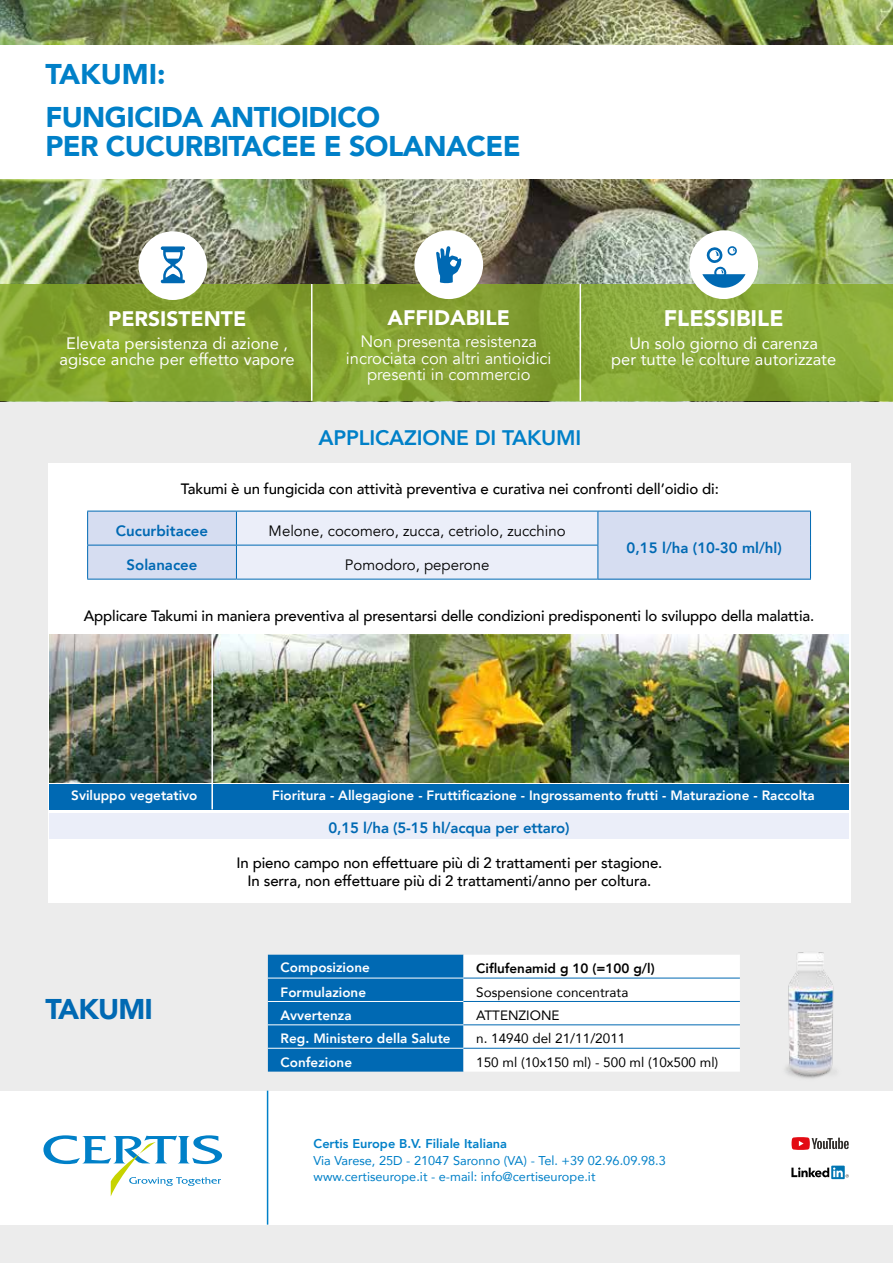
<style>
.page{position:relative;width:893px;height:1263px;background:#fff}
.page>*{position:absolute;margin:0;border:0;box-sizing:border-box;transform-origin:0 0}
.t1{font:900 28.5px/43.5px "Avenir";letter-spacing:-.02em;color:#0080c8}
.t2{font:900 28.5px "Avenir";letter-spacing:-.03em;color:#0069b3}
.t3{font:900 22.5px "Avenir";color:#fff}
.t4{font:900 21px "Avenir";color:#fff}
.t5{font:800 21px "Avenir";letter-spacing:-.01em;color:#0080c8}
.t6{font:16.5px/16.5px "Avenir";color:#fff;text-align:center}
.t7{font:16.5px/16.5px "Avenir";color:#fff;text-align:center}
.t8{font:500 15px/18px "Avenir";letter-spacing:-.01em;color:#000;text-align:center}
.t9{font:800 15px "Avenir";color:#0069b3}
.t10{font:15px "Avenir";color:#000}
.t11{font:800 13.5px "Avenir";color:#fff}
.t12{font:13.5px "Avenir";color:#000}
.t13{font:800 13.5px "Avenir";color:#000}
.t14{font:12.75px/16.5px "Avenir";color:#0080c8}
.t15{font:800 12.75px "Avenir";color:#0080c8}
</style>
<div class="page">
<div style="left:0;top:393px;width:893px;height:870px;background:#ececec"></div>
<img style="left:0;top:0;width:893px;height:284px">
<div style="left:0;top:45px;width:893px;height:134px;background:#fff"></div>
<svg style="left:0;top:284px;width:893px;height:117px;background:#86a534"></svg>
<div style="left:0;top:1091px;width:893px;height:134px;background:#fff"></div>
<hr style="left:267px;top:1091px;width:1px;height:133px;background:#0080c8">
<svg style="left:831px;top:1165px;width:14px;height:14px"></svg>
<svg style="left:791px;top:1167px;width:58px;height:10px"></svg>
<svg style="left:792px;top:1137px;width:57px;height:13px"></svg>
<svg style="left:43px;top:1135px;width:179px;height:61px"></svg>
<div style="left:138px;top:231px;width:69px;height:69px;background:#fff;border-radius:50%"></div>
<svg style="left:161px;top:246px;width:24px;height:37px"></svg>
<div style="left:414px;top:230px;width:69px;height:69px;background:#fff;border-radius:50%"></div>
<svg style="left:436px;top:246px;width:26px;height:37px"></svg>
<div style="left:689px;top:230px;width:69px;height:69px;background:#fff;border-radius:50%"></div>
<svg style="left:702px;top:246px;width:43px;height:42px"></svg>
<svg style="left:268px;top:955px;width:463px;height:116px;background:#93bfde"></svg>
<hr style="left:268px;top:978px;width:195px;height:1px;background:#fff">
<hr style="left:268px;top:1001px;width:195px;height:1px;background:#fff">
<hr style="left:268px;top:1024px;width:195px;height:1px;background:#fff">
<hr style="left:268px;top:1048px;width:195px;height:1px;background:#fff">
<hr style="left:463px;top:978px;width:277px;height:1px;background:#0069b3">
<hr style="left:463px;top:1001px;width:277px;height:1px;background:#0069b3">
<hr style="left:463px;top:1024px;width:277px;height:1px;background:#0069b3">
<hr style="left:463px;top:1048px;width:277px;height:1px;background:#0069b3">
<hr style="left:311px;top:284px;width:1px;height:117px;background:#fff">
<hr style="left:580px;top:284px;width:1px;height:117px;background:#fff">
<img style="left:731px;top:952px;width:105px;height:127px">
<div style="left:48px;top:463px;width:802px;height:440px;background:#fff"></div>
<img style="left:50px;top:635px;width:798px;height:147px">
<div style="left:49px;top:784px;width:800px;height:26px;background:#0069b3"></div>
<hr style="left:211px;top:634px;width:2px;height:175px;background:#fff">
<div style="left:49px;top:813px;width:800px;height:25px;background:#ebeef9"></div>
<svg style="left:88px;top:512px;width:509px;height:67px;background:#e2e7f5"></svg>
<div style="left:598px;top:511px;width:212px;height:68px;background:#d6ddf1"></div>
<hr style="left:87px;top:511px;width:149px;height:1px;background:#0069b3">
<hr style="left:87px;top:511px;width:1px;height:34px;background:#0069b3">
<hr style="left:236px;top:511px;width:362px;height:1px;background:#0069b3">
<hr style="left:236px;top:511px;width:1px;height:34px;background:#0069b3">
<hr style="left:598px;top:511px;width:213px;height:1px;background:#0069b3">
<hr style="left:597px;top:511px;width:1px;height:34px;background:#0069b3">
<hr style="left:810px;top:511px;width:1px;height:34px;background:#0069b3">
<hr style="left:810px;top:545px;width:1px;height:34px;background:#0069b3">
<hr style="left:598px;top:579px;width:213px;height:1px;background:#0069b3">
<hr style="left:87px;top:545px;width:149px;height:1px;background:#0069b3">
<hr style="left:87px;top:545px;width:1px;height:34px;background:#0069b3">
<hr style="left:236px;top:545px;width:362px;height:1px;background:#0069b3">
<hr style="left:236px;top:545px;width:1px;height:34px;background:#0069b3">
<hr style="left:597px;top:545px;width:1px;height:34px;background:#0069b3">
<hr style="left:87px;top:579px;width:149px;height:1px;background:#0069b3">
<hr style="left:236px;top:579px;width:362px;height:1px;background:#0069b3">
<h1 class="t1" style="left:45px;top:51px;width:336px">TAKUMI:<br>FUNGICIDA ANTIOIDICO</h1>
<h1 class="t1" style="left:45px;top:123px;width:477px">PER CUCURBITACEE E SOLANACEE</h1>
<h3 class="t4" style="left:108px;top:301px;width:140px">PERSISTENTE</h3>
<p class="t6" style="left:60px;top:334px;width:237px">Elevata persistenza di azione , agisce anche per effetto vapore</p>
<h3 class="t4" style="left:387px;top:300px;width:124px">AFFIDABILE</h3>
<p class="t7" style="left:346px;top:334px;width:207px">Non presenta resistenza incrociata con altri antioidici presenti in commercio</p>
<h3 class="t5" style="left:318px;top:421px;width:264px">APPLICAZIONE DI TAKUMI</h3>
<h2 class="t3" style="left:664px;top:299px;width:121px">FLESSIBILE</h2>
<p class="t6" style="left:611px;top:334px;width:227px">Un solo giorno di carenza<br>per tutte le colture autorizzate</p>
<p class="t8" style="left:181px;top:479px;width:539px">Takumi è un fungicida con attività preventiva e curativa nei confronti dell’oidio di:</p>
<p class="t9" style="left:116px;top:519px;width:94px">Cucurbitacee</p>
<p class="t10" style="left:269px;top:521px;width:299px">Melone, cocomero, zucca, cetriolo, zucchino</p>
<p class="t9" style="left:627px;top:536px;width:157px">0,15 l/ha (10-30 ml/hl)</p>
<p class="t9" style="left:127px;top:553px;width:72px">Solanacee</p>
<p class="t10" style="left:345px;top:555px;width:146px">Pomodoro, peperone</p>
<p class="t8" style="left:84px;top:606px;width:732px">Applicare Takumi in maniera preventiva al presentarsi delle condizioni predisponenti lo sviluppo della malattia.</p>
<p class="t11" style="left:71px;top:784px;width:128px">Sviluppo vegetativo</p>
<p class="t11" style="left:272px;top:785px;width:544px">Fioritura - Allegagione - Fruttificazione - Ingrossamento frutti - Maturazione - Raccolta</p>
<p class="t9" style="left:328px;top:816px;width:243px">0,15 l/ha (5-15 hl/acqua per ettaro)</p>
<h1 class="t2" style="left:45px;top:985px;width:109px">TAKUMI</h1>
<p class="t8" style="left:236px;top:852px;width:427px">In pieno campo non effettuare più di 2 trattamenti per stagione.<br>In serra, non effettuare più di 2 trattamenti/anno per coltura.</p>
<p class="t11" style="left:281px;top:957px;width:91px">Composizione</p>
<p class="t13" style="left:476px;top:958px;width:180px">Ciflufenamid g 10 (=100 g/l)</p>
<p class="t11" style="left:281px;top:981px;width:87px">Formulazione</p>
<p class="t12" style="left:476px;top:981px;width:154px">Sospensione concentrata</p>
<p class="t11" style="left:281px;top:1005px;width:73px">Avvertenza</p>
<p class="t12" style="left:476px;top:1004px;width:85px">ATTENZIONE</p>
<p class="t11" style="left:281px;top:1028px;width:172px">Reg. Ministero della Salute</p>
<p class="t12" style="left:476px;top:1028px;width:151px">n. 14940 del 21/11/2011</p>
<p class="t11" style="left:281px;top:1051px;width:73px">Confezione</p>
<p class="t12" style="left:476px;top:1051px;width:244px">150 ml (10x150 ml) - 500 ml (10x500 ml)</p>
<p class="t15" style="left:314px;top:1134px;width:195px">Certis Europe B.V. Filiale Italiana</p>
<p class="t14" style="left:314px;top:1151px;width:354px">Via Varese, 25D - 21047 Saronno (VA) - Tel. +39 02.96.09.98.3 www.certiseurope.it - e-mail: info@certiseurope.it</p>
</div>
